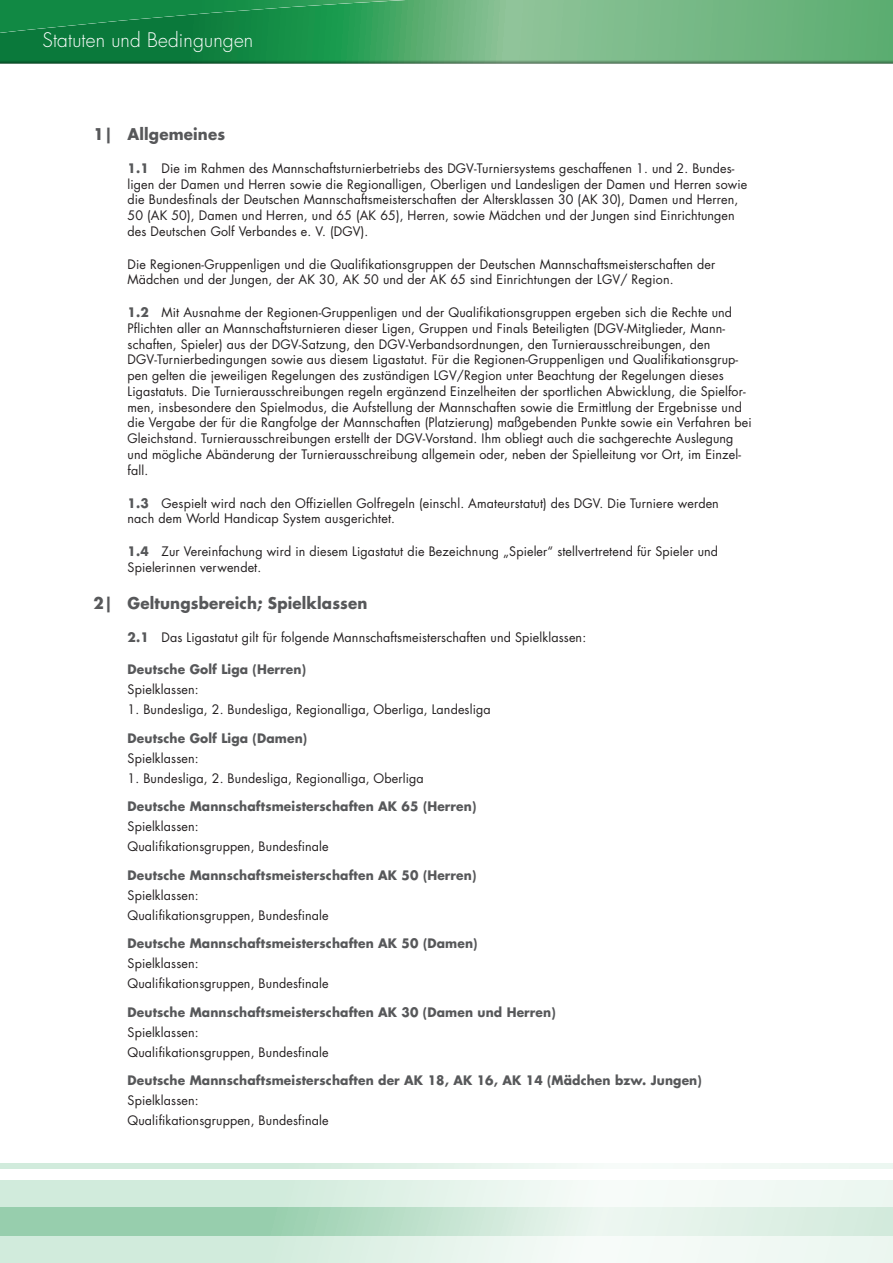
<style>
.page{position:relative;width:893px;height:1263px;background:#fff}
.page>*{position:absolute;margin:0;border:0;box-sizing:border-box;transform-origin:0 0}
.t1{font:300 19.5px "Futura LT";letter-spacing:.01em;color:#fff}
.t2{font:700 15.75px "Futura LT";letter-spacing:.01em;color:#57585a;scale:.96 1}
.t3{font:12.75px/15.8px "Futura LT";letter-spacing:.01em;color:#231f20}
.t4{font:700 12.75px "Futura LT";letter-spacing:.01em;color:#57585a;scale:.96 1}
.s1{font-weight:700;color:#57585a}
</style>
<div class="page">
<svg style="left:0;top:1163px;width:893px;height:6px"></svg>
<div style="left:0;top:1180px;width:893px;height:55px;background:linear-gradient(to right,#cbe9d8,#fafcfb)"></div>
<svg style="left:0;top:1208px;width:893px;height:55px"></svg>
<div style="left:0;top:0;width:893px;height:64px;background:#231f20;opacity:.5"></div>
<h1 class="t1" style="left:43px;top:28px;width:212px">Statuten und Bedingungen</h1>
<p class="t2" style="left:94px;top:124px;width:139px">1| Allgemeines</p>
<p class="t3" style="left:128px;top:160px;width:621px"><span class="s1">1.1</span> Die im Rahmen des Mannschaftsturnierbetriebs des DGV-Turniersystems geschaffenen 1. und 2. Bundes&shy;ligen der Damen und Herren sowie die Regionalligen, Oberligen und Landesligen der Damen und Herren sowie die Bundesfinals der Deutschen Mannschaftsmeisterschaften der Altersklassen 30 (AK 30), Damen und Herren, 50 (AK 50), Damen und Herren, und 65 (AK 65), Herren, sowie Mädchen und der Jungen sind Einrichtungen des Deutschen Golf Verbandes e. V. (DGV).</p>
<p class="t3" style="left:128px;top:256px;width:589px">Die Regionen-Gruppenligen und die Qualifikationsgruppen der Deutschen Mannschaftsmeisterschaften der<br>Mädchen und der Jungen, der AK 30, AK 50 und der AK 65 sind Einrichtungen der LGV/ Region.</p>
<p class="t3" style="left:128px;top:305px;width:626px"><span class="s1">1.2</span> Mit Ausnahme der Regionen-Gruppenligen und der Qualifikationsgruppen ergeben sich die Rechte und Pflichten aller an Mannschaftsturnieren dieser Ligen, Gruppen und Finals Beteiligten (DGV-Mitglieder, Mann&shy;schaften, Spieler) aus der DGV-Satzung, den DGV-Verbandsordnungen, den Turnierausschreibungen, den DGV-Turnierbedingungen sowie aus diesem Ligastatut. Für die Regionen-Gruppenligen und Qualifikationsgrup&shy;pen gelten die jeweiligen Regelungen des zuständigen LGV/Region unter Beachtung der Regelungen dieses Ligastatuts. Die Turnierausschreibungen regeln ergänzend Einzelheiten der sportlichen Abwicklung, die Spielfor&shy;men, insbesondere den Spielmodus, die Aufstellung der Mannschaften sowie die Ermittlung der Ergebnisse und die Vergabe der für die Rangfolge der Mannschaften (Platzierung) maßgebenden Punkte sowie ein Verfahren bei Gleichstand. Turnierausschreibungen erstellt der DGV-Vorstand. Ihm obliegt auch die sachgerechte Auslegung und mögliche Abänderung der Turnierausschreibung allgemein oder, neben der Spielleitung vor Ort, im Einzel&shy;fall.</p>
<p class="t3" style="left:128px;top:495px;width:593px"><span class="s1">1.3</span> Gespielt wird nach den Offiziellen Golfregeln (einschl. Amateurstatut) des DGV. Die Turniere werden nach dem World Handicap System ausgerichtet.</p>
<p class="t3" style="left:128px;top:544px;width:592px"><span class="s1">1.4</span> Zur Vereinfachung wird in diesem Ligastatut die Bezeichnung „Spieler“ stellvertretend für Spieler und<br>Spielerinnen verwendet.</p>
<p class="t2" style="left:94px;top:592px;width:287px">2| Geltungsbereich; Spielklassen</p>
<p class="t3" style="left:128px;top:629px;width:460px"><span class="s1">2.1</span> Das Ligastatut gilt für folgende Mannschaftsmeisterschaften und Spielklassen:</p>
<p class="t4" style="left:128px;top:661px;width:187px">Deutsche Golf Liga (Herren)</p>
<p class="t3" style="left:128px;top:682px;width:73px">Spielklassen:</p>
<p class="t3" style="left:128px;top:702px;width:365px">1. Bundesliga, 2. Bundesliga, Regionalliga, Oberliga, Landesliga</p>
<p class="t4" style="left:128px;top:729px;width:189px">Deutsche Golf Liga (Damen)</p>
<p class="t3" style="left:128px;top:750px;width:73px">Spielklassen:</p>
<p class="t3" style="left:128px;top:770px;width:298px">1. Bundesliga, 2. Bundesliga, Regionalliga, Oberliga</p>
<p class="t4" style="left:128px;top:798px;width:365px">Deutsche Mannschaftsmeisterschaften AK 65 (Herren)</p>
<p class="t3" style="left:128px;top:817px;width:203px;line-height:20px">Spielklassen:<br>Qualifikationsgruppen, Bundesfinale</p>
<p class="t4" style="left:128px;top:866px;width:365px">Deutsche Mannschaftsmeisterschaften AK 50 (Herren)</p>
<p class="t3" style="left:128px;top:885px;width:203px;line-height:20px">Spielklassen:<br>Qualifikationsgruppen, Bundesfinale</p>
<p class="t4" style="left:128px;top:935px;width:366px">Deutsche Mannschaftsmeisterschaften AK 50 (Damen)</p>
<p class="t3" style="left:128px;top:954px;width:203px;line-height:20px">Spielklassen:<br>Qualifikationsgruppen, Bundesfinale</p>
<p class="t4" style="left:128px;top:1004px;width:447px">Deutsche Mannschaftsmeisterschaften AK 30 (Damen und Herren)</p>
<p class="t3" style="left:128px;top:1022px;width:203px;line-height:20px">Spielklassen:<br>Qualifikationsgruppen, Bundesfinale</p>
<p class="t4" style="left:128px;top:1072px;width:600px">Deutsche Mannschaftsmeisterschaften der AK 18, AK 16, AK 14 (Mädchen bzw. Jungen)</p>
<p class="t3" style="left:128px;top:1091px;width:203px;line-height:20px">Spielklassen:<br>Qualifikationsgruppen, Bundesfinale</p>
</div>
